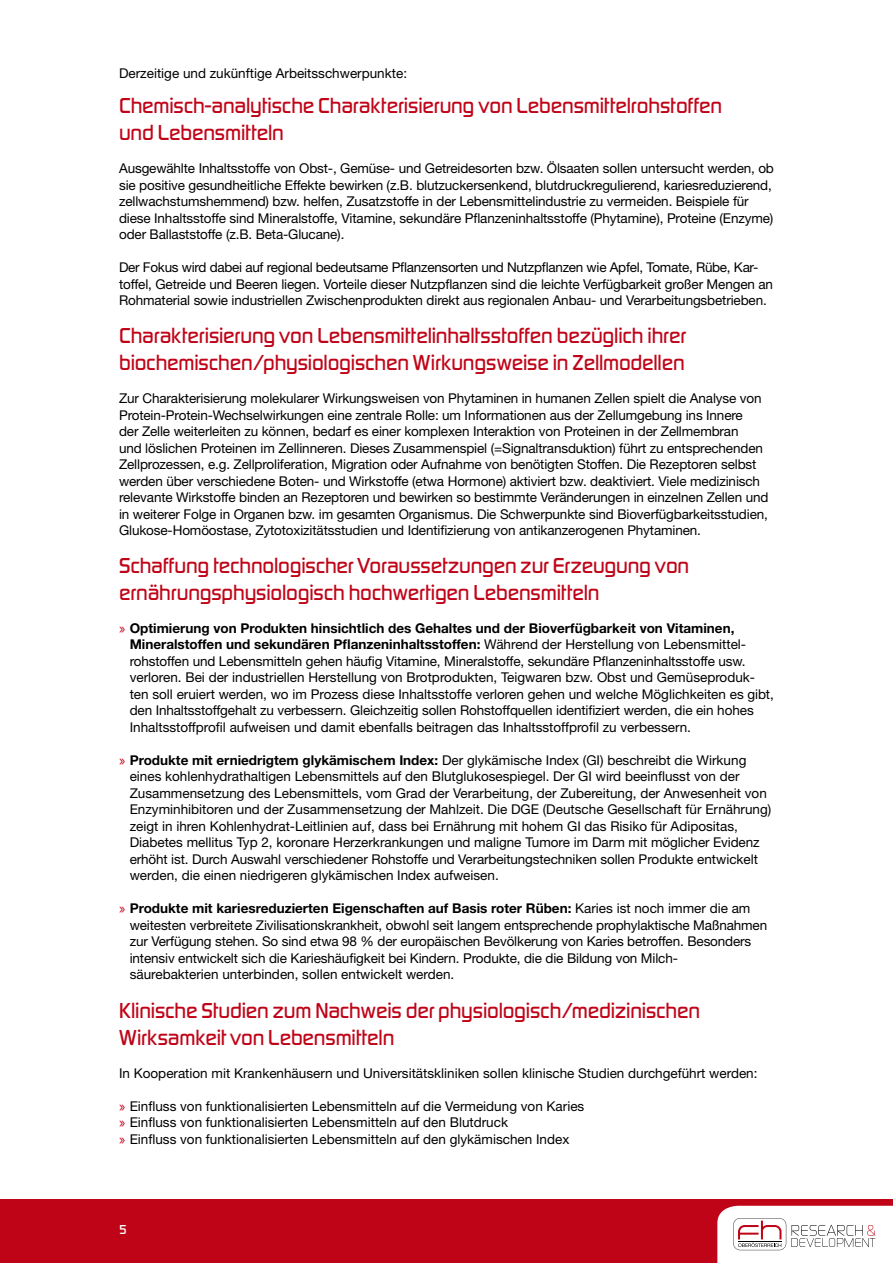
<style>
.page{position:relative;width:893px;height:1263px;background:#fff}
.page>*{position:absolute;margin:0;border:0;box-sizing:border-box;transform-origin:0 0}
.t1{font:500 22.5px/27px "Digital Sans EF";letter-spacing:-.01em;color:#c00418}
.t2{font:13.5px/16.5px "Helvetica Neue LT Std";letter-spacing:-.01em;color:#000}
.t3{font:500 13.5px "Digital Sans EF";color:#fff}
.s1{font-family:"Digital Sans EF";font-weight:500;color:#c00418}
.s2{font-weight:700}
</style>
<div class="page">
<div style="left:0;top:1199px;width:893px;height:64px;background:#c00418"></div>
<svg style="left:717px;top:1206px;width:176px;height:57px"></svg>
<p class="t2" style="left:119px;top:64px;width:290px">Derzeitige und zukünftige Arbeitsschwerpunkte:</p>
<h1 class="t1" style="left:119px;top:92px;width:605px">Chemisch-analytische Charakterisierung von Lebensmittelrohstoffen und Lebensmitteln</h1>
<p class="t2" style="left:119px;top:160px;width:656px">Ausgewählte Inhaltsstoffe von Obst-, Gemüse- und Getreidesorten bzw. Ölsaaten sollen untersucht werden, ob sie positive gesundheitliche Effekte bewirken (z.B. blutzuckersenkend, blutdruckregulierend, kariesreduzierend, zellwachstumshemmend) bzw. helfen, Zusatzstoffe in der Lebensmittelindustrie zu vermeiden. Beispiele für diese Inhaltsstoffe sind Mineralstoffe, Vitamine, sekundäre Pflanzeninhaltsstoffe (Phytamine), Proteine (Enzyme) oder Ballaststoffe (z.B. Beta-Glucane).</p>
<p class="t2" style="left:119px;top:259px;width:655px">Der Fokus wird dabei auf regional bedeutsame Pflanzensorten und Nutzpflanzen wie Apfel, Tomate, Rübe, Kar&shy;toffel, Getreide und Beeren liegen. Vorteile dieser Nutzpflanzen sind die leichte Verfügbarkeit großer Mengen an<br>Rohmaterial sowie industriellen Zwischenprodukten direkt aus regionalen Anbau- und Verarbeitungsbetrieben.</p>
<h1 class="t1" style="left:119px;top:322px;width:569px">Charakterisierung von Lebensmittelinhaltsstoffen bezüglich ihrer biochemischen/physiologischen Wirkungsweise in Zellmodellen</h1>
<p class="t2" style="left:119px;top:390px;width:651px">Zur Charakterisierung molekularer Wirkungsweisen von Phytaminen in humanen Zellen spielt die Analyse von Protein-Protein-Wechselwirkungen eine zentrale Rolle: um Informationen aus der Zellumgebung ins Innere<br>der Zelle weiterleiten zu können, bedarf es einer komplexen Interaktion von Proteinen in der Zellmembran<br>und löslichen Proteinen im Zellinneren. Dieses Zusammenspiel (=Signaltransduktion) führt zu entsprechenden Zellprozessen, e.g. Zellproliferation, Migration oder Aufnahme von benötigten Stoffen. Die Rezeptoren selbst werden über verschiedene Boten- und Wirkstoffe (etwa Hormone) aktiviert bzw. deaktiviert. Viele medizinisch relevante Wirkstoffe binden an Rezeptoren und bewirken so bestimmte Veränderungen in einzelnen Zellen und in weiterer Folge in Organen bzw. im gesamten Organismus. Die Schwerpunkte sind Bioverfügbarkeitsstudien, Glukose-Homöostase, Zytotoxizitätsstudien und Identifizierung von antikanzerogenen Phytaminen.</p>
<h1 class="t1" style="left:119px;top:552px;width:572px">Schaffung technologischer Voraussetzungen zur Erzeugung von ernährungsphysiologisch hochwertigen Lebensmitteln</h1>
<p class="t2" style="left:130px;top:620px;width:646px;text-indent:-11px"><span class="s1">»</span> <span class="s2">Optimierung von Produkten hinsichtlich des Gehaltes und der Bioverfügbarkeit von Vitaminen, Mineralstoffen und sekundären Pflanzeninhaltsstoffen:</span> Während der Herstellung von Lebensmittel&shy;rohstoffen und Lebensmitteln gehen häufig Vitamine, Mineralstoffe, sekundäre Pflanzeninhaltsstoffe usw. verloren. Bei der industriellen Herstellung von Brotprodukten, Teigwaren bzw. Obst und Gemüseproduk&shy;ten soll eruiert werden, wo im Prozess diese Inhaltsstoffe verloren gehen und welche Möglichkeiten es gibt, den Inhaltsstoffgehalt zu verbessern. Gleichzeitig sollen Rohstoffquellen identifiziert werden, die ein hohes Inhaltsstoffprofil aufweisen und damit ebenfalls beitragen das Inhaltsstoffprofil zu verbessern.</p>
<p class="t2" style="left:130px;top:752px;width:643px;text-indent:-11px"><span class="s1">»</span> <span class="s2">Produkte mit erniedrigtem glykämischem Index:</span> Der glykämische Index (GI) beschreibt die Wirkung eines kohlenhydrathaltigen Lebensmittels auf den Blutglukosespiegel. Der GI wird beeinflusst von der Zusammensetzung des Lebensmittels, vom Grad der Verarbeitung, der Zubereitung, der Anwesenheit von Enzyminhibitoren und der Zusammensetzung der Mahlzeit. Die DGE (Deutsche Gesellschaft für Ernährung) zeigt in ihren Kohlenhydrat-Leitlinien auf, dass bei Ernährung mit hohem GI das Risiko für Adipositas, Diabetes mellitus Typ 2, koronare Herzerkrankungen und maligne Tumore im Darm mit möglicher Evidenz erhöht ist. Durch Auswahl verschiedener Rohstoffe und Verarbeitungstechniken sollen Produkte entwickelt werden, die einen niedrigeren glykämischen Index aufweisen.</p>
<p class="t2" style="left:130px;top:900px;width:639px;text-indent:-11px"><span class="s1">»</span> <span class="s2">Produkte mit kariesreduzierten Eigenschaften auf Basis roter Rüben:</span> Karies ist noch immer die am weitesten verbreitete Zivilisationskrankheit, obwohl seit langem entsprechende prophylaktische Maßnahmen zur Verfügung stehen. So sind etwa 98 % der europäischen Bevölkerung von Karies betroffen. Besonders intensiv entwickelt sich die Karieshäufigkeit bei Kindern. Produkte, die die Bildung von Milch&shy;säurebakterien unterbinden, sollen entwickelt werden.</p>
<h1 class="t1" style="left:119px;top:997px;width:582px">Klinische Studien zum Nachweis der physiologisch/medizinischen<br>Wirksamkeit von Lebensmitteln</h1>
<p class="t2" style="left:119px;top:1064px;width:640px">In Kooperation mit Krankenhäusern und Universitätskliniken sollen klinische Studien durchgeführt werden:</p>
<p class="t2" style="left:119px;top:1097px;width:467px"><span class="s1">»</span> Einfluss von funktionalisierten Lebensmitteln auf die Vermeidung von Karies <span class="s1">»</span> Einfluss von funktionalisierten Lebensmitteln auf den Blutdruck<br><span class="s1">»</span> Einfluss von funktionalisierten Lebensmitteln auf den glykämischen Index</p>
<p class="t3" style="left:119px;top:1221px;width:9px">5</p>
</div>
